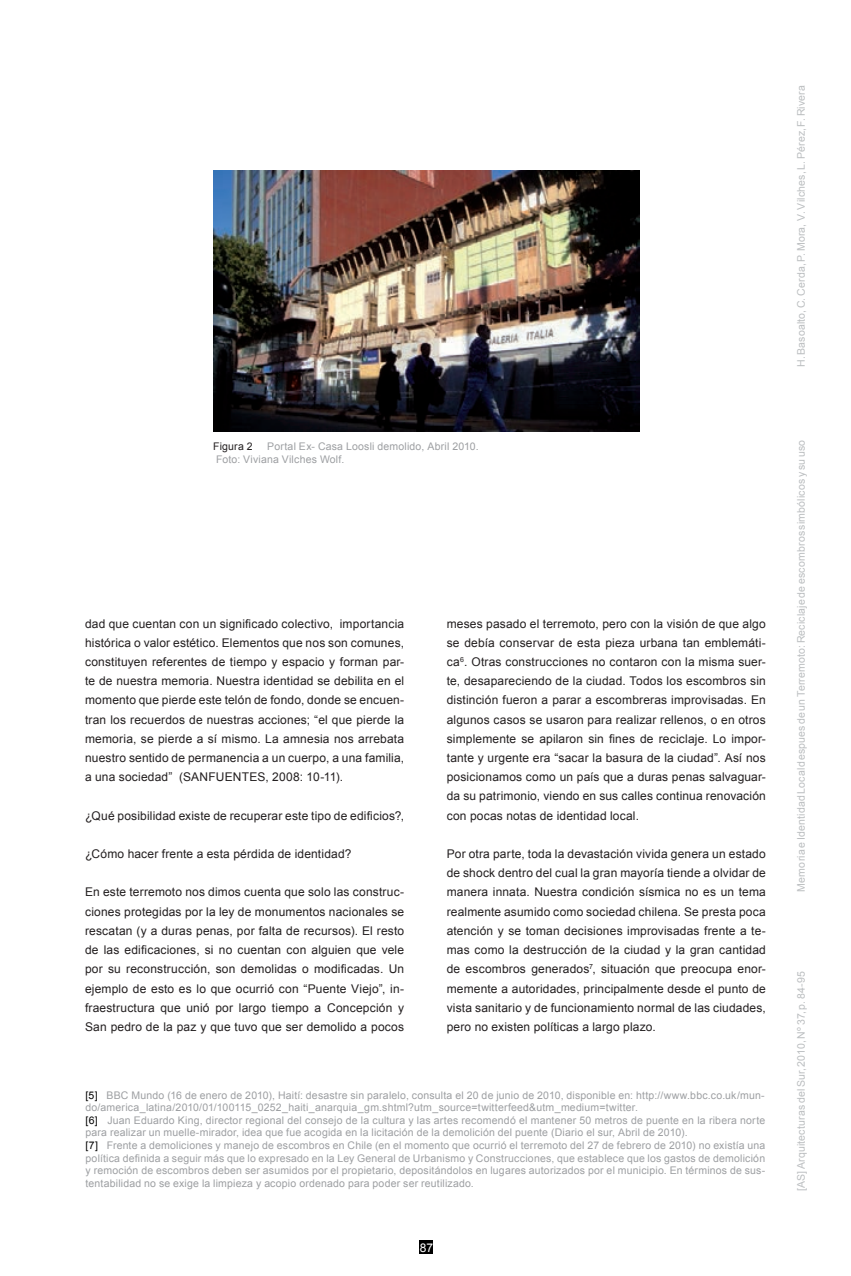
<style>
.page{position:relative;width:851px;height:1276px;background:#fff}
.page>*{position:absolute;margin:0;border:0;box-sizing:border-box;transform-origin:0 0}
.t1{font:12px/19.2px "Arial";letter-spacing:.015em;color:#231f20;text-align:justify}
.t2{font:12px "Arial";color:#fff}
.t3{font:10.5px/12.6px "Arial";letter-spacing:.02em;color:#9d9fa2}
.t4{font:10.5px "Arial";letter-spacing:.02em;color:#bbbec0}
.t5{font:10.5px "Arial";letter-spacing:.015em;color:#231f20}
.s1{color:#000}
</style>
<div class="page">
<div style="left:419px;top:1240px;width:14px;height:14px;background:#000"></div>
<img style="left:213px;top:170px;width:426px;height:261px">
<p class="t3" style="left:216px;top:440px;width:264px;text-indent:51px">Portal Ex- Casa Loosli demolido, Abril 2010.<br>Foto: Viviana Vilches Wolf.</p>
<p class="t5" style="left:213px;top:439px;width:41px">Figura 2</p>
<p class="t1" style="left:85px;top:614px;width:320px">dad que cuentan con un significado colectivo, importancia histórica o valor estético. Elementos que nos son comunes, constituyen referentes de tiempo y espacio y forman par&shy;te de nuestra memoria. Nuestra identidad se debilita en el momento que pierde este telón de fondo, donde se encuen&shy;tran los recuerdos de nuestras acciones; “el que pierde la memoria, se pierde a sí mismo. La amnesia nos arrebata nuestro sentido de permanencia a un cuerpo, a una familia, a una sociedad” (SANFUENTES, 2008: 10-11).</p>
<p class="t1" style="left:85px;top:806px;width:320px">¿Qué posibilidad existe de recuperar este tipo de edificios?,</p>
<p class="t1" style="left:85px;top:844px;width:268px">¿Cómo hacer frente a esta pérdida de identidad?</p>
<p class="t1" style="left:85px;top:882px;width:320px">En este terremoto nos dimos cuenta que solo las construc&shy;ciones protegidas por la ley de monumentos nacionales se rescatan (y a duras penas, por falta de recursos). El resto de las edificaciones, si no cuentan con alguien que vele por su reconstrucción, son demolidas o modificadas. Un ejemplo de esto es lo que ocurrió con “Puente Viejo”, in&shy;fraestructura que unió por largo tiempo a Concepción y San pedro de la paz y que tuvo que ser demolido a pocos</p>
<p class="t1" style="left:446px;top:614px;width:320px">meses pasado el terremoto, pero con la visión de que algo se debía conservar de esta pieza urbana tan emblemáti&shy;ca<sup>6</sup>. Otras construcciones no contaron con la misma suer&shy;te, desapareciendo de la ciudad. Todos los escombros sin distinción fueron a parar a escombreras improvisadas. En algunos casos se usaron para realizar rellenos, o en otros simplemente se apilaron sin fines de reciclaje. Lo impor&shy;tante y urgente era “sacar la basura de la ciudad”. Así nos posicionamos como un país que a duras penas salvaguar&shy;da su patrimonio, viendo en sus calles continua renovación con pocas notas de identidad local.</p>
<p class="t1" style="left:446px;top:844px;width:320px">Por otra parte, toda la devastación vivida genera un estado de shock dentro del cual la gran mayoría tiende a olvidar de manera innata. Nuestra condición sísmica no es un tema realmente asumido como sociedad chilena. Se presta poca atención y se toman decisiones improvisadas frente a te&shy;mas como la destrucción de la ciudad y la gran cantidad de escombros generados<sup>7</sup>, situación que preocupa enor&shy;memente a autoridades, principalmente desde el punto de vista sanitario y de funcionamiento normal de las ciudades, pero no existen políticas a largo plazo.</p>
<p class="t3" style="left:86px;top:1088px;width:681px"><span class="s1">[5]</span> BBC Mundo (16 de enero de 2010), Haití: desastre sin paralelo, consulta el 20 de junio de 2010, disponible en: http://www.bbc.co.uk/mun&shy;do/america_latina/2010/01/100115_0252_haiti_anarquia_gm.shtml?utm_source=twitterfeed&amp;utm_medium=twitter.<br><span class="s1">[6]</span> Juan Eduardo King, director regional del consejo de la cultura y las artes recomendó el mantener 50 metros de puente en la ribera norte para realizar un muelle-mirador, idea que fue acogida en la licitación de la demolición del puente (Diario el sur, Abril de 2010).<br><span class="s1">[7]</span> Frente a demoliciones y manejo de escombros en Chile (en el momento que ocurrió el terremoto del 27 de febrero de 2010) no existía una política definida a seguir más que lo expresado en la Ley General de Urbanismo y Construcciones, que establece que los gastos de demolición y remoción de escombros deben ser asumidos por el propietario, depositándolos en lugares autorizados por el municipio. En términos de sus&shy;tentabilidad no se exige la limpieza y acopio ordenado para poder ser reutilizado.</p>
<p class="t2" style="left:420px;top:1239px;width:15px">87</p>
<p class="t4" style="left:793px;top:367px;width:283px;rotate:-90deg">H. Basoalto, C. Cerda, P. Mora, V. Vilches, L. Pérez, F. Rivera</p>
<p class="t4" style="left:793px;top:891px;width:453px;rotate:-90deg">Memoria e Identidad Local despues de un Terremoto: Reciclaje de escombros simbólicos y su uso</p>
<p class="t4" style="left:793px;top:1191px;width:221px;rotate:-90deg">[AS] Arquitecturas del Sur, 2010, Nº 37, p. 84-95</p>
</div>
